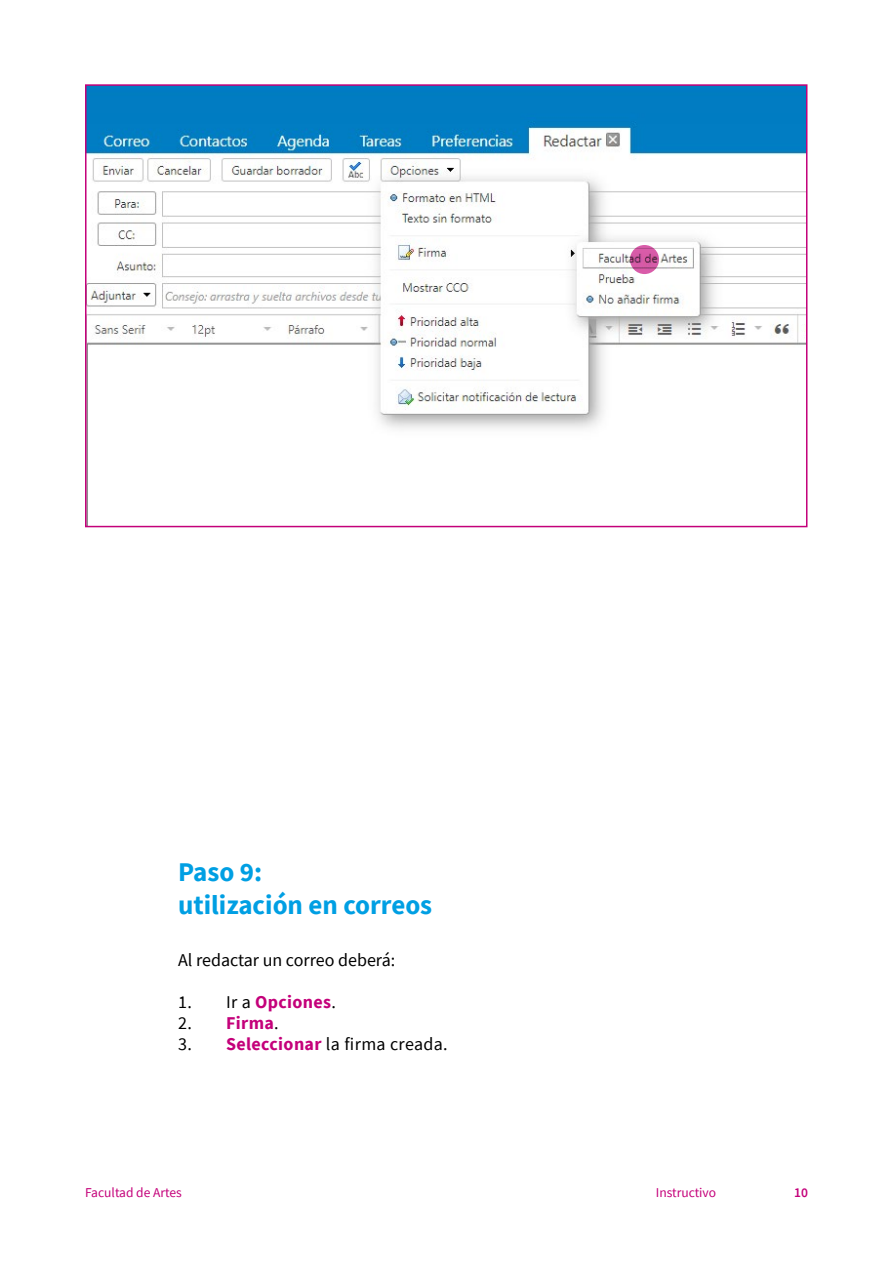
<style>
.page{position:relative;width:893px;height:1263px;background:#fff}
.page>*{position:absolute;margin:0;border:0;box-sizing:border-box;transform-origin:0 0}
.t1{font:700 27px/32.4px "Source Sans Pro";color:#009fe3}
.t2{font:18px "Source Sans Pro";letter-spacing:.02em;color:#000}
.t3{font:18px "Source Sans Pro";color:#000}
.t4{font:700 18px "Source Sans Pro";letter-spacing:.02em;color:#c4007a}
.t5{font:13.5px "Source Sans Pro";color:#c4007a}
.t6{font:600 13.5px "Source Sans Pro";color:#c4007a}
.s1{font-weight:400;color:#000}
.s2{font-weight:700;color:#c4007a}
</style>
<div class="page">
<img style="left:88px;top:87px;width:716px;height:342px">
<div style="left:85px;top:84px;width:722px;height:443px;border:2px solid #c4007a"></div>
<svg style="left:630px;top:245px;width:29px;height:29px"></svg>
<h1 class="t1" style="left:178px;top:856px;width:256px">Paso 9:<br>utilización en correos</h1>
<p class="t3" style="left:178px;top:949px;width:219px">Al redactar un correo deberá:</p>
<p class="t4" style="left:178px;top:990px;width:160px"><span class="s1">1. Ir a</span> Opciones<span class="s1">.</span></p>
<p class="t4" style="left:178px;top:1011px;width:102px"><span class="s1">2.</span> Firma<span class="s1">.</span></p>
<p class="t2" style="left:178px;top:1033px;width:271px">3. <span class="s2">Seleccionar</span> la firma creada.</p>
<p class="t5" style="left:85px;top:1184px;width:98px">Facultad de Artes</p>
<p class="t5" style="left:656px;top:1184px;width:62px">Instructivo</p>
<p class="t6" style="left:794px;top:1184px;width:15px">10</p>
</div>
